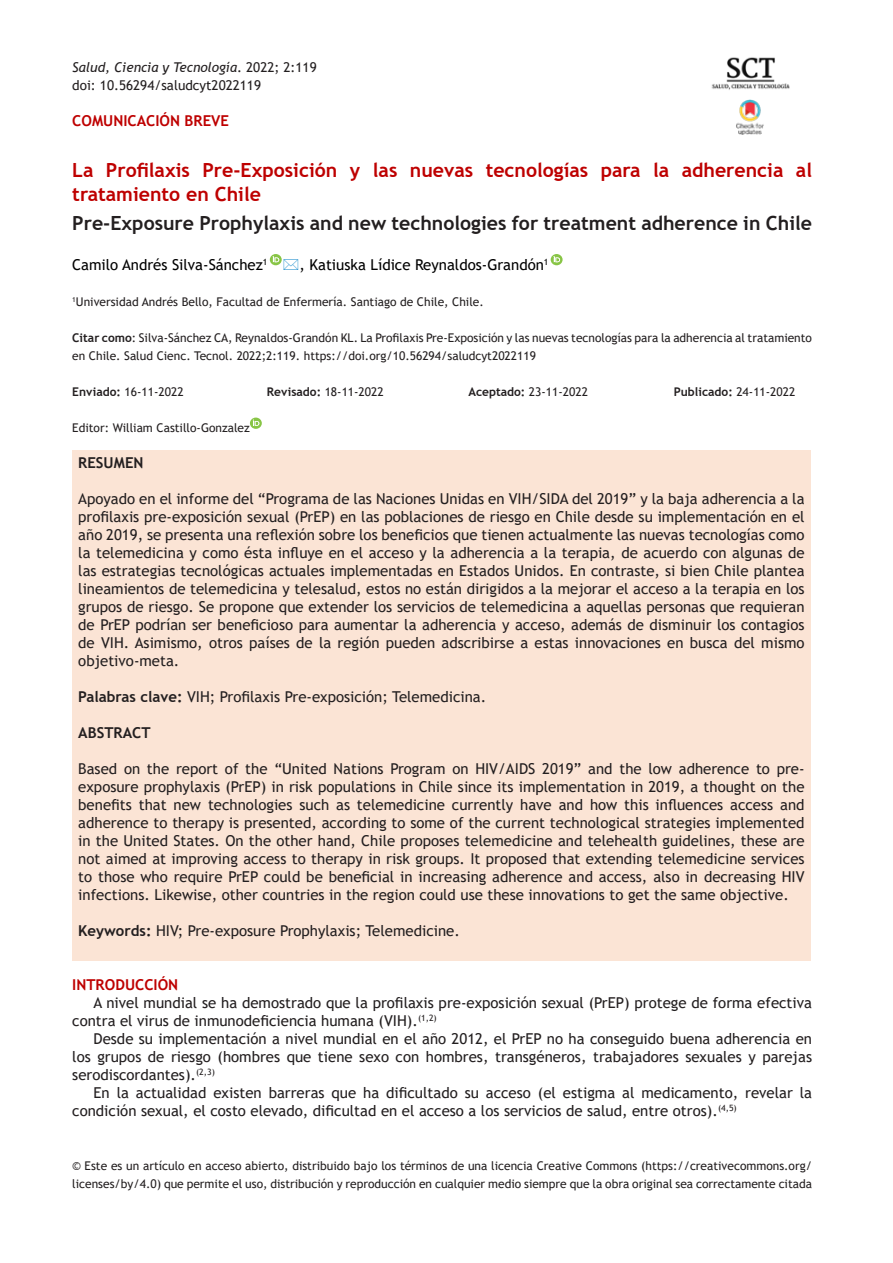
<style>
.page{position:relative;width:893px;height:1263px;background:#fff}
.page>*{position:absolute;margin:0;border:0;box-sizing:border-box;transform-origin:0 0}
.t1{font:700 19.5px/24px "Trebuchet MS";color:#be0000}
.t2{font:700 19.5px "Trebuchet MS";color:#231f20}
.t3{font:15px/18px "Trebuchet MS";color:#231f20;text-align:justify}
.t4{font:15px "Trebuchet MS";color:#000}
.t5{font:700 15px "Trebuchet MS";color:#be0000}
.t6{font:700 15px "Trebuchet MS";color:#231f20}
.t7{font:italic 13.5px "Trebuchet MS";color:#231f20}
.t8{font:13.5px "Trebuchet MS";color:#231f20}
.t9{font:12px/18px "Trebuchet MS";color:#231f20}
.t10{font:700 12px "Trebuchet MS";color:#231f20}
.s1{font-style:normal}
.s2{font-weight:700}
.s3{font-weight:400}
</style>
<div class="page">
<div style="left:72px;top:450px;width:739px;height:510px;background:#fbe4d5"></div>
<svg style="left:551px;top:254px;width:12px;height:11px"></svg>
<svg style="left:250px;top:418px;width:12px;height:11px"></svg>
<img style="left:711px;top:57px;width:79px;height:33px">
<img style="left:736px;top:99px;width:28px;height:36px">
<svg style="left:270px;top:254px;width:12px;height:12px"></svg>
<p class="t7" style="left:72px;top:59px;width:246px">Salud, Ciencia y Tecnología<span class="s1">. 2022; 2:119</span></p>
<p class="t8" style="left:72px;top:77px;width:190px">doi: 10.56294/saludcyt2022119</p>
<p class="t5" style="left:72px;top:111px;width:158px">COMUNICACIÓN BREVE</p>
<p class="t1" style="left:72px;top:158px;width:741px">La Profilaxis Pre-Exposición y las nuevas tecnologías para la adherencia al tratamiento en Chile</p>
<p class="t2" style="left:72px;top:211px;width:741px">Pre-Exposure Prophylaxis and new technologies for treatment adherence in Chile</p>
<p class="t4" style="left:72px;top:255px;width:197px">Camilo Andrés Silva-Sánchez<sup>1</sup></p>
<p class="t4" style="left:299px;top:255px;width:251px">, Katiuska Lídice Reynaldos-Grandón<sup>1</sup></p>
<p class="t9" style="left:72px;top:293px;width:413px"><sup>1</sup>Universidad Andrés Bello, Facultad de Enfermería. Santiago de Chile, Chile.</p>
<p class="t9" style="left:72px;top:329px;width:741px"><span class="s2">Citar como</span>: Silva-Sánchez CA, Reynaldos-Grandón KL. La Profilaxis Pre-Exposición y las nuevas tecnologías para la adherencia al tratamiento en Chile. Salud Cienc. Tecnol. 2022;2:119. https://doi.org/10.56294/saludcyt2022119</p>
<p class="t9" style="left:72px;top:383px;width:113px"><span class="s2">Enviado:</span> 16-11-2022</p>
<p class="t9" style="left:267px;top:383px;width:118px"><span class="s2">Revisado:</span> 18-11-2022</p>
<p class="t9" style="left:468px;top:383px;width:121px"><span class="s2">Aceptado:</span> 23-11-2022</p>
<p class="t10" style="left:674px;top:384px;width:123px">Publicado: <span class="s3">24-11-2022</span></p>
<p class="t9" style="left:72px;top:419px;width:179px">Editor: William Castillo-Gonzalez</p>
<p class="t6" style="left:78px;top:453px;width:67px">RESUMEN</p>
<p class="t3" style="left:78px;top:490px;width:728px">Apoyado en el informe del “Programa de las Naciones Unidas en VIH/SIDA del 2019” y la baja adherencia a la profilaxis pre-exposición sexual (PrEP) en las poblaciones de riesgo en Chile desde su implementación en el año 2019, se presenta una reflexión sobre los beneficios que tienen actualmente las nuevas tecnologías como la telemedicina y como ésta influye en el acceso y la adherencia a la terapia, de acuerdo con algunas de las estrategias tecnológicas actuales implementadas en Estados Unidos. En contraste, si bien Chile plantea lineamientos de telemedicina y telesalud, estos no están dirigidos a la mejorar el acceso a la terapia en los grupos de riesgo. Se propone que extender los servicios de telemedicina a aquellas personas que requieran de PrEP podrían ser beneficioso para aumentar la adherencia y acceso, además de disminuir los contagios de VIH. Asimismo, otros países de la región pueden adscribirse a estas innovaciones en busca del mismo objetivo-meta.</p>
<p class="t3" style="left:78px;top:688px;width:410px"><span class="s2">Palabras clave:</span> VIH; Profilaxis Pre-exposición; Telemedicina.</p>
<p class="t6" style="left:78px;top:723px;width:74px">ABSTRACT</p>
<p class="t3" style="left:78px;top:760px;width:728px">Based on the report of the “United Nations Program on HIV/AIDS 2019” and the low adherence to pre&shy;exposure prophylaxis (PrEP) in risk populations in Chile since its implementation in 2019, a thought on the benefits that new technologies such as telemedicine currently have and how this influences access and adherence to therapy is presented, according to some of the current technological strategies implemented in the United States. On the other hand, Chile proposes telemedicine and telehealth guidelines, these are not aimed at improving access to therapy in risk groups. It proposed that extending telemedicine services to those who require PrEP could be beneficial in increasing adherence and access, also in decreasing HIV infections. Likewise, other countries in the region could use these innovations to get the same objective.</p>
<p class="t3" style="left:78px;top:922px;width:383px"><span class="s2">Keywords:</span> HIV; Pre-exposure Prophylaxis; Telemedicine.</p>
<p class="t5" style="left:72px;top:975px;width:107px">INTRODUCCIÓN</p>
<p class="t3" style="left:72px;top:994px;width:741px;text-indent:21px">A nivel mundial se ha demostrado que la profilaxis pre-exposición sexual (PrEP) protege de forma efectiva contra el virus de inmunodeficiencia humana (VIH).<sup>(1,2)</sup></p>
<p class="t3" style="left:72px;top:1030px;width:741px;text-indent:21px">Desde su implementación a nivel mundial en el año 2012, el PrEP no ha conseguido buena adherencia en los grupos de riesgo (hombres que tiene sexo con hombres, transgéneros, trabajadores sexuales y parejas serodiscordantes).<sup>(2,3)</sup></p>
<p class="t3" style="left:72px;top:1084px;width:741px;text-indent:21px">En la actualidad existen barreras que ha dificultado su acceso (el estigma al medicamento, revelar la condición sexual, el costo elevado, dificultad en el acceso a los servicios de salud, entre otros).<sup>(4,5)</sup></p>
<p class="t9" style="left:72px;top:1157px;width:741px">© Este es un artículo en acceso abierto, distribuido bajo los términos de una licencia Creative Commons (https://creativecommons.org/ licenses/by/4.0) que permite el uso, distribución y reproducción en cualquier medio siempre que la obra original sea correctamente citada</p>
</div>
